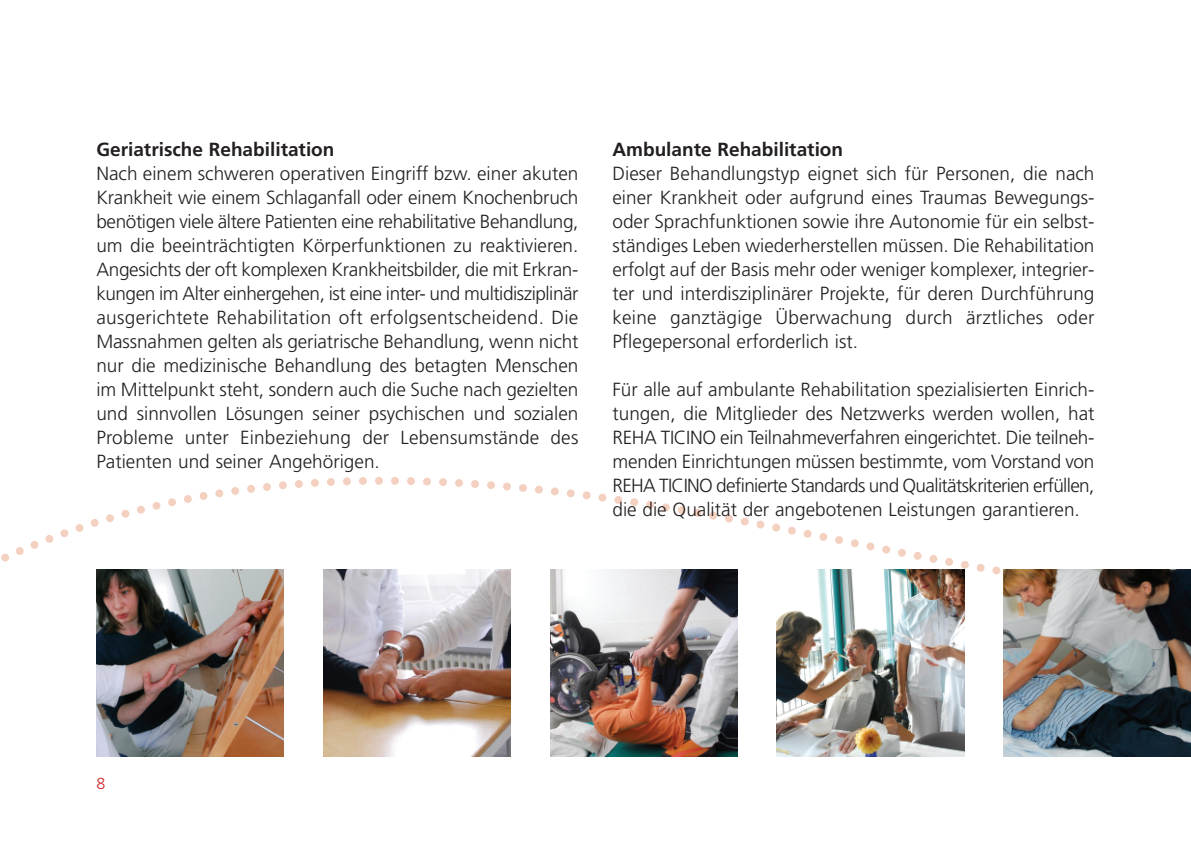
<style>
.page{position:relative;width:1191px;height:842px;background:#fff}
.page>*{position:absolute;margin:0;border:0;box-sizing:border-box;transform-origin:0 0}
.t1{font:300 19px/24px "Frutiger";color:#231f20;text-align:justify}
.t2{font:700 19px "Frutiger";color:#231f20}
.t3{font:300 16px "Frutiger";color:#d2262a}
</style>
<div class="page">
<svg style="left:1px;top:477px;width:1190px;height:225px"></svg>
<img style="left:96px;top:570px;width:187px;height:187px">
<img style="left:323px;top:570px;width:187px;height:187px">
<img style="left:550px;top:570px;width:187px;height:187px">
<img style="left:777px;top:570px;width:187px;height:187px">
<img style="left:1003px;top:570px;width:188px;height:187px">
<p class="t2" style="left:96px;top:142px;width:240px">Geriatrische Rehabilitation</p>
<p class="t1" style="left:96px;top:163px;width:483px">Nach einem schweren operativen Eingriff bzw. einer akuten Krankheit wie einem Schlaganfall oder einem Knochenbruch benötigen viele ältere Patienten eine rehabilitative Behandlung, um die beeinträchtigten Körperfunktionen zu reaktivieren.<br>Angesichts der oft komplexen Krankheitsbilder, die mit Erkran&shy;kungen im Alter einhergehen, ist eine inter- und multidisziplinär ausgerichtete Rehabilitation oft erfolgsentscheidend. Die Massnahmen gelten als geriatrische Behandlung, wenn nicht nur die medizinische Behandlung des betagten Menschen im Mittelpunkt steht, sondern auch die Suche nach gezielten und sinnvollen Lösungen seiner psychischen und sozialen Probleme unter Einbeziehung der Lebensumstände des Patienten und seiner Angehörigen.</p>
<p class="t2" style="left:612px;top:142px;width:232px">Ambulante Rehabilitation</p>
<p class="t1" style="left:612px;top:163px;width:483px">Dieser Behandlungstyp eignet sich für Personen, die nach einer Krankheit oder aufgrund eines Traumas Bewegungs&shy;oder Sprachfunktionen sowie ihre Autonomie für ein selbst&shy;ständiges Leben wiederherstellen müssen. Die Rehabilitation erfolgt auf der Basis mehr oder weniger komplexer, integrier&shy;ter und interdisziplinärer Projekte, für deren Durchführung keine ganztägige Überwachung durch ärztliches oder Pflegepersonal erforderlich ist.</p>
<p class="t1" style="left:612px;top:379px;width:483px">Für alle auf ambulante Rehabilitation spezialisierten Einrich&shy;tungen, die Mitglieder des Netzwerks werden wollen, hat REHA TICINO ein Teilnahmeverfahren eingerichtet. Die teilneh&shy;menden Einrichtungen müssen bestimmte, vom Vorstand von REHA TICINO definierte Standards und Qualitätskriterien erfüllen, die die Qualität der angebotenen Leistungen garantieren.</p>
<p class="t3" style="left:96px;top:777px;width:10px">8</p>
</div>
